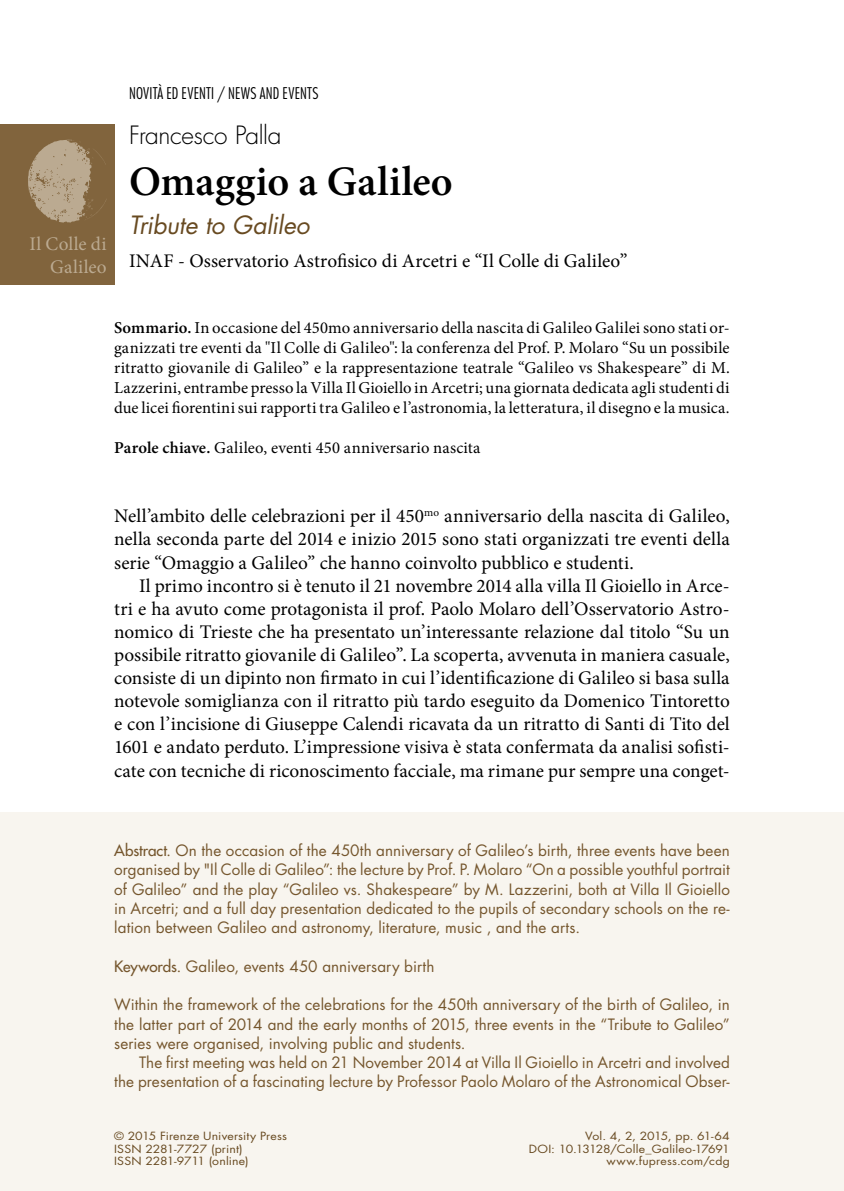
<style>
.page{position:relative;width:844px;height:1191px;background:#fff}
.page>*{position:absolute;margin:0;border:0;box-sizing:border-box;transform-origin:0 0}
.t1{font:600 42px "Minion Pro";color:#000}
.t2{font:italic 24.5px "Futura Std";letter-spacing:-.005em;color:#684a21}
.t3{font:300 24.5px "Futura Std";letter-spacing:-.015em;color:#000}
.t4{font:19.25px/23.1px "Minion Pro";color:#000;text-align:justify}
.t5{font:19.25px/23.1px "Minion Pro";letter-spacing:.015em;color:#bbaa91;text-align:right}
.t6{font:16.62px/19.9px "Minion Pro";letter-spacing:.01em;color:#000;text-align:justify}
.t7{font:300 condensed 15.75px "Futura Std";letter-spacing:.015em;color:#000}
.t8{font:15.22px/19.2px "Futura Std";letter-spacing:.005em;color:#75562d;text-align:justify}
.t9{font:11.03px "Futura Std";letter-spacing:.01em;color:#684a21;scale:1.11 1}
.t10{font:11.03px "Futura Std";letter-spacing:-.02em;color:#684a21;scale:1.11 1}
.s1{font-weight:600}
.s2{font-weight:500}
</style>
<div class="page">
<div style="left:0;top:812px;width:843px;height:379px;background:#f8f5ef"></div>
<div style="left:0;top:124px;width:114px;height:160px;background:#81643d"></div>
<svg style="left:28px;top:139px;width:79px;height:84px"></svg>
<p class="t5" style="left:29px;top:233px;width:79px">Il Colle di<br>Galileo</p>
<p class="t7" style="left:129px;top:84px;width:191px">NOVITÀ ED EVENTI / NEWS AND EVENTS</p>
<p class="t3" style="left:129px;top:120px;width:154px">Francesco Palla</p>
<h1 class="t1" style="left:129px;top:152px;width:325px">Omaggio a Galileo</h1>
<p class="t2" style="left:129px;top:209px;width:182px">Tribute to Galileo</p>
<p class="t4" style="left:129px;top:249px;width:500px">INAF - Osservatorio Astrofisico di Arcetri e “Il Colle di Galileo”</p>
<p class="t6" style="left:114px;top:318px;width:617px"><span class="s1">Sommario.</span> In occasione del 450mo anniversario della nascita di Galileo Galilei sono stati or&shy;ganizzati tre eventi da "Il Colle di Galileo": la conferenza del Prof. P. Molaro “Su un possibile ritratto giovanile di Galileo” e la rappresentazione teatrale “Galileo vs Shakespeare” di M.<br>Lazzerini, entrambe presso la Villa Il Gioiello in Arcetri; una giornata dedicata agli studenti di due licei fiorentini sui rapporti tra Galileo e l’astronomia, la letteratura, il disegno e la musica.</p>
<p class="t6" style="left:114px;top:438px;width:368px"><span class="s1">Parole chiave.</span> Galileo, eventi 450 anniversario nascita</p>
<p class="t4" style="left:114px;top:505px;width:617px">Nell’ambito delle celebrazioni per il 450<sup>mo</sup> anniversario della nascita di Galileo, nella seconda parte del 2014 e inizio 2015 sono stati organizzati tre eventi della serie “Omaggio a Galileo” che hanno coinvolto pubblico e studenti.</p>
<p class="t4" style="left:114px;top:574px;width:617px;text-indent:25px">Il primo incontro si è tenuto il 21 novembre 2014 alla villa Il Gioiello in Arce&shy;tri e ha avuto come protagonista il prof. Paolo Molaro dell’Osservatorio Astro&shy;nomico di Trieste che ha presentato un’interessante relazione dal titolo “Su un possibile ritratto giovanile di Galileo”. La scoperta, avvenuta in maniera casuale, consiste di un dipinto non firmato in cui l’identificazione di Galileo si basa sulla notevole somiglianza con il ritratto più tardo eseguito da Domenico Tintoretto e con l’incisione di Giuseppe Calendi ricavata da un ritratto di Santi di Tito del 1601 e andato perduto. L’impressione visiva è stata confermata da analisi sofisti&shy;cate con tecniche di riconoscimento facciale, ma rimane pur sempre una conget-</p>
<p class="t8" style="left:114px;top:841px;width:617px"><span class="s2">Abstract.</span> On the occasion of the 450th anniversary of Galileo’s birth, three events have been organised by "Il Colle di Galileo”: the lecture by Prof. P. Molaro “On a possible youthful portrait of Galileo” and the play “Galileo vs. Shakespeare” by M. Lazzerini, both at Villa Il Gioiello in Arcetri; and a full day presentation dedicated to the pupils of secondary schools on the re&shy;lation between Galileo and astronomy, literature, music , and the arts.</p>
<p class="t8" style="left:114px;top:956px;width:321px"><span class="s2">Keywords.</span> Galileo, events 450 anniversary birth</p>
<p class="t8" style="left:114px;top:995px;width:617px">Within the framework of the celebrations for the 450th anniversary of the birth of Galileo, in the latter part of 2014 and the early months of 2015, three events in the “Tribute to Galileo” series were organised, involving public and students.</p>
<p class="t8" style="left:114px;top:1053px;width:617px;text-align:right">The first meeting was held on 21 November 2014 at Villa Il Gioiello in Arcetri and involved<br>the presentation of a fascinating lecture by Professor Paolo Molaro of the Astronomical Obser-</p>
<p class="t9" style="left:114px;top:1129px;width:157px">© 2015 Firenze University Press</p>
<p class="t10" style="left:585px;top:1129px;width:132px">Vol. 4, 2, 2015, pp. 61-64</p>
<p class="t9" style="left:114px;top:1141px;width:117px">ISSN 2281-7727 (print)</p>
<p class="t9" style="left:528px;top:1141px;width:182px">DOI: 10.13128/Colle_Galileo-17691</p>
<p class="t9" style="left:114px;top:1153px;width:123px">ISSN 2281-9711 (online)</p>
<p class="t9" style="left:606px;top:1153px;width:113px">www.fupress.com/cdg</p>
</div>
